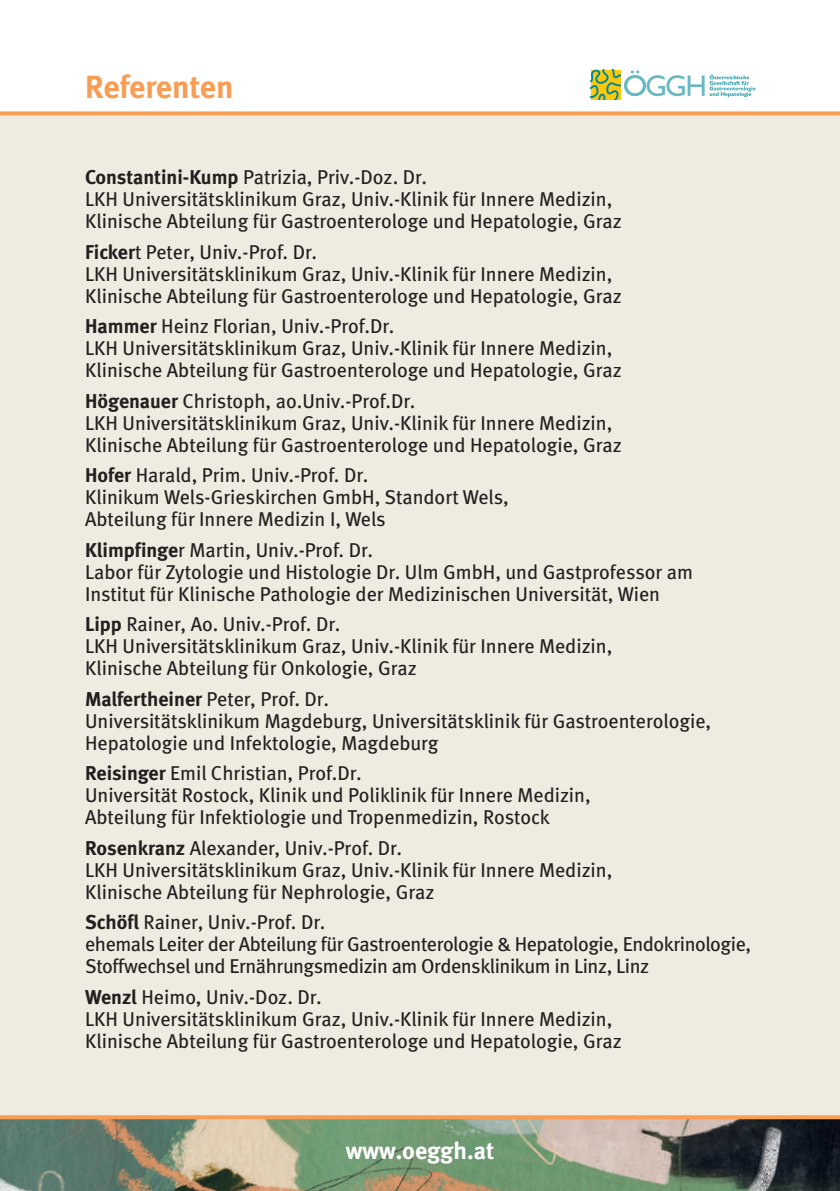
<style>
.page{position:relative;width:840px;height:1191px;background:#fff}
.page>*{position:absolute;margin:0;border:0;box-sizing:border-box;transform-origin:0 0}
.t1{font:700 32px "Meta";color:#f89d53}
.t2{font:700 24px "Meta";color:#fff}
.t3{font:20px/22px "Meta";color:#231f20}
.t4{font:20px/22px "Meta";letter-spacing:-.02em;color:#231f20}
.s1{font-weight:700}
</style>
<div class="page">
<img style="left:0;top:1119px;width:839px;height:72px">
<div style="left:0;top:113px;width:839px;height:1004px;background:#efebe1"></div>
<svg style="left:0;top:111px;width:839px;height:4px;background:#f8a765"></svg>
<svg style="left:0;top:1115px;width:839px;height:4px;background:#f7a25c"></svg>
<svg style="left:590px;top:70px;width:165px;height:30px"></svg>
<h1 class="t1" style="left:85px;top:75px;width:150px">Referenten</h1>
<p class="t3" style="left:85px;top:168px;width:538px"><span class="s1">Constantini-Kump</span> Patrizia, Priv.-Doz. Dr.<br>LKH Universitätsklinikum Graz, Univ.-Klinik für Innere Medizin,<br>Klinische Abteilung für Gastroenterologe und Hepatologie, Graz</p>
<p class="t3" style="left:85px;top:242px;width:538px"><span class="s1">Ficker</span>t Peter, Univ.-Prof. Dr.<br>LKH Universitätsklinikum Graz, Univ.-Klinik für Innere Medizin,<br>Klinische Abteilung für Gastroenterologe und Hepatologie, Graz</p>
<p class="t3" style="left:85px;top:317px;width:538px"><span class="s1">Hammer</span> Heinz Florian, Univ.-Prof.Dr.<br>LKH Universitätsklinikum Graz, Univ.-Klinik für Innere Medizin,<br>Klinische Abteilung für Gastroenterologe und Hepatologie, Graz</p>
<p class="t3" style="left:85px;top:391px;width:538px"><span class="s1">Högenauer</span> Christoph, ao.Univ.-Prof.Dr.<br>LKH Universitätsklinikum Graz, Univ.-Klinik für Innere Medizin,<br>Klinische Abteilung für Gastroenterologe und Hepatologie, Graz</p>
<p class="t3" style="left:85px;top:466px;width:425px"><span class="s1">Hofer</span> Harald, Prim. Univ.-Prof. Dr.<br>Klinikum Wels-Grieskirchen GmbH, Standort Wels,<br>Abteilung für Innere Medizin I, Wels</p>
<p class="t3" style="left:85px;top:540px;width:609px"><span class="s1">Klimpfinge</span>r Martin, Univ.-Prof. Dr.<br>Labor für Zytologie und Histologie Dr. Ulm GmbH, und Gastprofessor am<br>Institut für Klinische Pathologie der Medizinischen Universität, Wien</p>
<p class="t3" style="left:85px;top:615px;width:528px"><span class="s1">Lipp</span> Rainer, Ao. Univ.-Prof. Dr.<br>LKH Universitätsklinikum Graz, Univ.-Klinik für Innere Medizin,<br>Klinische Abteilung für Onkologie, Graz</p>
<p class="t3" style="left:85px;top:689px;width:627px"><span class="s1">Malfertheiner</span> Peter, Prof. Dr.<br>Universitätsklinikum Magdeburg, Universitätsklinik für Gastroenterologie,<br>Hepatologie und Infektologie, Magdeburg</p>
<p class="t3" style="left:85px;top:764px;width:507px"><span class="s1">Reisinger</span> Emil Christian, Prof.Dr.<br>Universität Rostock, Klinik und Poliklinik für Innere Medizin,<br>Abteilung für Infektiologie und Tropenmedizin, Rostock</p>
<p class="t3" style="left:85px;top:838px;width:528px"><span class="s1">Rosenkranz</span> Alexander, Univ.-Prof. Dr.<br>LKH Universitätsklinikum Graz, Univ.-Klinik für Innere Medizin,<br>Klinische Abteilung für Nephrologie, Graz</p>
<p class="t4" style="left:85px;top:913px;width:667px"><span class="s1">Schöfl</span> Rainer, Univ.-Prof. Dr.<br>ehemals Leiter der Abteilung für Gastroenterologie &amp; Hepatologie, Endokrinologie,<br>Stoffwechsel und Ernährungsmedizin am Ordensklinikum in Linz, Linz</p>
<p class="t3" style="left:85px;top:987px;width:538px"><span class="s1">Wenzl</span> Heimo, Univ.-Doz. Dr.<br>LKH Universitätsklinikum Graz, Univ.-Klinik für Innere Medizin,<br>Klinische Abteilung für Gastroenterologe und Hepatologie, Graz</p>
<p class="t2" style="left:345px;top:1141px;width:150px">www.oeggh.at</p>
</div>
